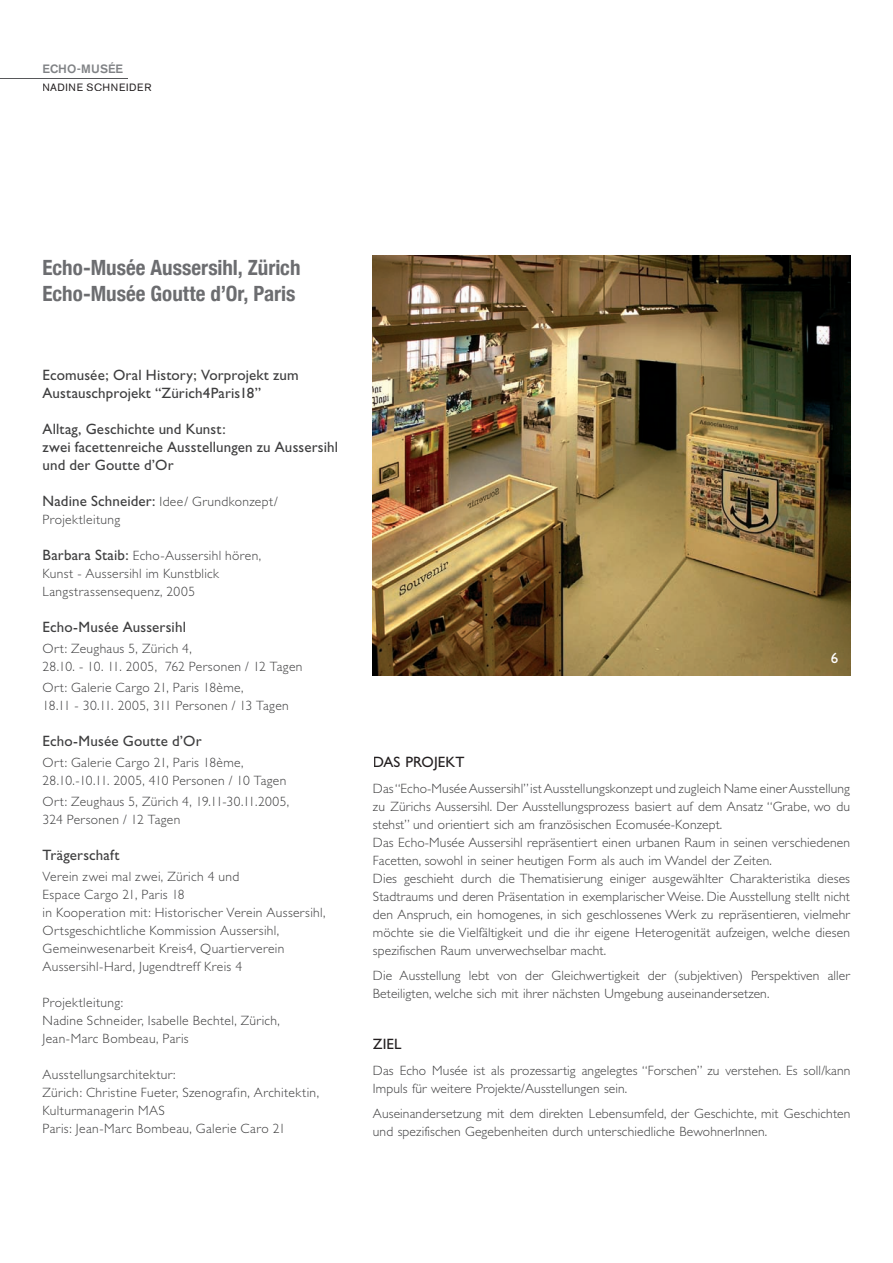
<style>
.page{position:relative;width:893px;height:1263px;background:#fff}
.page>*{position:absolute;margin:0;border:0;box-sizing:border-box;transform-origin:0 0}
.t1{font:700 condensed 21px/25.2px "Helvetica Neue";color:#6c6d70}
.t2{font:15px/18px "Gill Sans";letter-spacing:.01em;color:#3e3e3f}
.t3{font:15px "Gill Sans";letter-spacing:.01em;color:#231f20}
.t4{font:15px "Gill Sans";color:#fff}
.t5{font:300 13.5px/18px "Gill Sans";letter-spacing:.01em;color:#3e3e3f}
.t6{font:300 13.5px/18px "Gill Sans";letter-spacing:.03em;color:#3e3e3f}
.t7{font:500 12px "Akzidenz Grotesk BE";color:#808285}
.t8{font:10.5px "Akzidenz Grotesk BE";letter-spacing:.07em;color:#231f20}
.s1{font-weight:400;font-size:15px}
</style>
<div class="page">
<img style="left:373px;top:255px;width:477px;height:420px">
<hr style="left:0;top:78px;width:128px;height:1px;background:#57585a">
<p class="t7" style="left:43px;top:62px;width:82px">ECHO-MUSÉE</p>
<p class="t8" style="left:43px;top:81px;width:110px">NADINE SCHNEIDER</p>
<h1 class="t1" style="left:43px;top:255px;width:259px">Echo-Musée Aussersihl, Zürich<br>Echo-Musée Goutte d’Or, Paris</h1>
<p class="t2" style="left:43px;top:366px;width:258px">Ecomusée; Oral History; Vorprojekt zum<br>Austauschprojekt “Zürich4Paris18”</p>
<p class="t2" style="left:43px;top:420px;width:297px">Alltag, Geschichte und Kunst:<br>zwei facettenreiche Ausstellungen zu Aussersihl und der Goutte d’Or</p>
<p class="t6" style="left:43px;top:492px;width:237px"><span class="s1">Nadine Schneider:</span> Idee/ Grundkonzept/<br>Projektleitung</p>
<p class="t5" style="left:43px;top:546px;width:220px"><span class="s1">Barbara Staib:</span> Echo-Aussersihl hören,<br>Kunst - Aussersihl im Kunstblick<br>Langstrassensequenz, 2005</p>
<p class="t2" style="left:43px;top:618px;width:145px">Echo-Musée Aussersihl</p>
<p class="t5" style="left:43px;top:639px;width:261px">Ort: Zeughaus 5, Zürich 4,<br>28.10. - 10. 11. 2005, 762 Personen / 12 Tagen</p>
<p class="t5" style="left:43px;top:678px;width:248px">Ort: Galerie Cargo 21, Paris 18ème,<br>18.11 - 30.11. 2005, 311 Personen / 13 Tagen</p>
<p class="t2" style="left:43px;top:732px;width:161px">Echo-Musée Goutte d’Or</p>
<p class="t5" style="left:43px;top:753px;width:245px">Ort: Galerie Cargo 21, Paris 18ème,<br>28.10.-10.11. 2005, 410 Personen / 10 Tagen</p>
<p class="t5" style="left:43px;top:792px;width:248px">Ort: Zeughaus 5, Zürich 4, 19.11-30.11.2005,<br>324 Personen / 12 Tagen</p>
<p class="t2" style="left:43px;top:846px;width:78px">Trägerschaft</p>
<p class="t5" style="left:43px;top:867px;width:285px">Verein zwei mal zwei, Zürich 4 und<br>Espace Cargo 21, Paris 18<br>in Kooperation mit: Historischer Verein Aussersihl, Ortsgeschichtliche Kommission Aussersihl, Gemeinwesenarbeit Kreis4, Quartierverein Aussersihl-Hard, Jugendtreff Kreis 4</p>
<p class="t6" style="left:43px;top:993px;width:239px">Projektleitung:<br>Nadine Schneider, Isabelle Bechtel, Zürich,<br>Jean-Marc Bombeau, Paris</p>
<p class="t6" style="left:43px;top:1065px;width:278px">Ausstellungsarchitektur:<br>Zürich: Christine Fueter, Szenografin, Architektin, Kulturmanagerin MAS<br>Paris: Jean-Marc Bombeau, Galerie Caro 21</p>
<p class="t4" style="left:831px;top:649px;width:9px">6</p>
<p class="t3" style="left:373px;top:753px;width:93px">DAS PROJEKT</p>
<p class="t5" style="left:373px;top:779px;width:479px">Das “Echo-Musée Aussersihl” ist Ausstellungskonzept und zugleich Name einer Ausstellung zu Zürichs Aussersihl. Der Ausstellungsprozess basiert auf dem Ansatz “Grabe, wo du stehst” und orientiert sich am französischen Ecomusée-Konzept.<br>Das Echo-Musée Aussersihl repräsentiert einen urbanen Raum in seinen verschiedenen Facetten, sowohl in seiner heutigen Form als auch im Wandel der Zeiten.<br>Dies geschieht durch die Thematisierung einiger ausgewählter Charakteristika dieses Stadtraums und deren Präsentation in exemplarischer Weise. Die Ausstellung stellt nicht den Anspruch, ein homogenes, in sich geschlossenes Werk zu repräsentieren, vielmehr möchte sie die Vielfältigkeit und die ihr eigene Heterogenität aufzeigen, welche diesen spezifischen Raum unverwechselbar macht.</p>
<p class="t5" style="left:373px;top:967px;width:479px">Die Ausstellung lebt von der Gleichwertigkeit der (subjektiven) Perspektiven aller<br>Beteiligten, welche sich mit ihrer nächsten Umgebung auseinandersetzen.</p>
<p class="t3" style="left:373px;top:1035px;width:30px">ZIEL</p>
<p class="t5" style="left:373px;top:1061px;width:479px">Das Echo Musée ist als prozessartig angelegtes “Forschen” zu verstehen. Es soll/kann<br>Impuls für weitere Projekte/Ausstellungen sein.</p>
<p class="t5" style="left:373px;top:1105px;width:479px">Auseinandersetzung mit dem direkten Lebensumfeld, der Geschichte, mit Geschichten und spezifischen Gegebenheiten durch unterschiedliche BewohnerInnen.</p>
</div>
